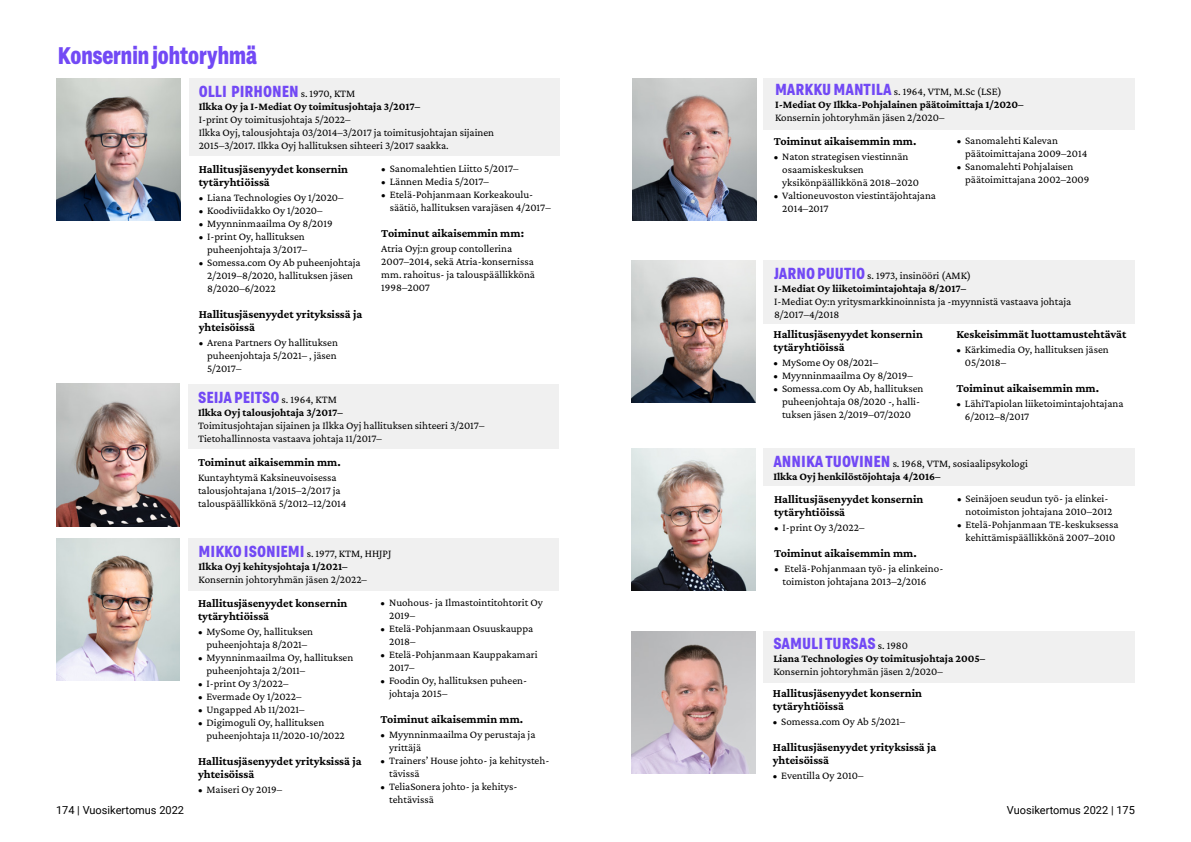
<style>
.page{position:relative;width:1191px;height:842px;background:#fff}
.page>*{position:absolute;margin:0;border:0;box-sizing:border-box;transform-origin:0 0}
._2__Otsikko{font:700 24px "Grtsk Zetta";color:#7249f5}
._3__Otsikko{font:700 16px "Grtsk Zetta";color:#7249f5}
.Otsikko_tekstissä_he{font:700 12px/13px "Crimson Pro";color:#000}
.leipateksti_pienempi{font:11px/13px "Crimson Pro";color:#000}
._3__Otsikko-2{font:11px/13px "Crimson Pro";color:#000}
._3__Otsikko-3{font:700 11px/13px "Crimson Pro";color:#000}
.leipateksti_pienempi-2{font:700 11px/13px "Crimson Pro";color:#000}
.t1{font:11px "Roboto";color:#000}
.s1{font-family:"Crimson Pro";font-weight:400;font-size:11px;color:#000}
.s2{font-weight:700}
.s3{font-family:"Grtsk Zetta";font-weight:700;font-size:16px;color:#7249f5}
.s4{font-family:"Grtsk Zetta";font-size:16px;color:#7249f5}
.s5{font-weight:400}
</style>
<div class="page">
<div style="left:189px;top:78px;width:370px;height:78px;background:#f0f0f0"></div>
<div style="left:188px;top:384px;width:371px;height:65px;background:#f0f0f0"></div>
<div style="left:188px;top:538px;width:371px;height:53px;background:#f0f0f0"></div>
<img style="left:56px;top:384px;width:124px;height:142px">
<img style="left:56px;top:538px;width:124px;height:142px">
<img style="left:57px;top:78px;width:123px;height:142px">
<div style="left:763px;top:631px;width:371px;height:51px;background:#f0f0f0"></div>
<div style="left:763px;top:260px;width:372px;height:64px;background:#f0f0f0"></div>
<div style="left:763px;top:448px;width:371px;height:38px;background:#f0f0f0"></div>
<div style="left:763px;top:78px;width:372px;height:51px;background:#f0f0f0"></div>
<img style="left:632px;top:78px;width:124px;height:142px">
<img style="left:631px;top:261px;width:124px;height:142px">
<img style="left:631px;top:631px;width:124px;height:142px">
<img style="left:632px;top:449px;width:123px;height:142px">
<p class="_2__Otsikko" style="left:57px;top:41px;width:201px">Konsernin johtoryhmä</p>
<p class="_3__Otsikko" style="left:199px;top:81px;width:158px">OLLI PIRHONEN <span class="s1">s. 1970, KTM</span></p>
<p class="leipateksti_pienempi" style="left:199px;top:100px;width:297px"><span class="s2">Ilkka Oy ja I-Mediat Oy toimitusjohtaja 3/2017–<br></span>I-print Oy toimitusjohtaja 5/2022–<br>Ilkka Oyj, talousjohtaja 03/2014–3/2017 ja toimitusjohtajan sijainen 2015–3/2017. Ilkka Oyj hallituksen sihteeri 3/2017 saakka.</p>
<p class="Otsikko_tekstissä_he" style="left:199px;top:162px;width:151px">Hallitusjäsenyydet konsernin tytäryhtiöissä</p>
<p class="leipateksti_pienempi" style="left:199px;top:190px;width:146px">• Liana Technologies Oy 1/2020–</p>
<p class="leipateksti_pienempi" style="left:199px;top:203px;width:125px">• Koodiviidakko Oy 1/2020–</p>
<p class="leipateksti_pienempi" style="left:199px;top:216px;width:135px">• Myynninmaailma Oy 8/2019</p>
<p class="leipateksti_pienempi" style="left:199px;top:229px;width:110px;text-align:right">• I-print Oy, hallituksen puheenjohtaja 3/2017–</p>
<p class="leipateksti_pienempi" style="left:207px;top:255px;width:155px;text-indent:-9px">• Somessa.com Oy Ab puheenjohtaja<br>2/2019–8/2020, hallituksen jäsen<br>8/2020–6/2022</p>
<p class="Otsikko_tekstissä_he" style="left:199px;top:307px;width:165px">Hallitusjäsenyydet yrityksissä ja yhteisöissä</p>
<p class="leipateksti_pienempi" style="left:207px;top:335px;width:132px;text-align:justify;text-indent:-9px">• Arena Partners Oy hallituksen puheenjohtaja 5/2021– , jäsen 5/2017–</p>
<p class="leipateksti_pienempi" style="left:381px;top:162px;width:139px">• Sanomalehtien Liitto 5/2017–</p>
<p class="leipateksti_pienempi" style="left:381px;top:175px;width:109px">• Lännen Media 5/2017–</p>
<p class="leipateksti_pienempi" style="left:390px;top:188px;width:162px;text-indent:-9px">• Etelä-Pohjanmaan Korkeakoulu&shy;säätiö, hallituksen varajäsen 4/2017–</p>
<p class="Otsikko_tekstissä_he" style="left:381px;top:226px;width:144px">Toiminut aikaisemmin mm:</p>
<p class="leipateksti_pienempi" style="left:381px;top:242px;width:155px">Atria Oyj:n group contollerina<br>2007–2014, sekä Atria-konsernissa mm. rahoitus- ja talouspäällikkönä<br>1998–2007</p>
<p class="_3__Otsikko" style="left:198px;top:387px;width:140px">SEIJA PEITSO <span class="s1">s. 1964, KTM</span></p>
<p class="leipateksti_pienempi" style="left:198px;top:406px;width:288px"><span class="s2">Ilkka Oyj talousjohtaja 3/2017–<br></span>Toimitusjohtajan sijainen ja Ilkka Oyj hallituksen sihteeri 3/2017–<br>Tietohallinnosta vastaava johtaja 11/2017–</p>
<p class="Otsikko_tekstissä_he" style="left:198px;top:455px;width:144px">Toiminut aikaisemmin mm.</p>
<p class="leipateksti_pienempi" style="left:198px;top:470px;width:150px">Kuntayhtymä Kaksineuvoisessa talousjohtajana 1/2015–2/2017 ja talouspäällikkönä 5/2012–12/2014</p>
<p class="_3__Otsikko-2" style="left:199px;top:547px;width:194px"><span class="s3">MIKKO ISONIEMI</span> s. 1977, KTM, HHJPJ<br><span class="s2">Ilkka Oyj kehitysjohtaja 1/2021–<br></span>Konsernin johtoryhmän jäsen 2/2022–</p>
<p class="t1" style="left:56px;top:803px;width:130px">174 | Vuosikertomus 2022</p>
<p class="Otsikko_tekstissä_he" style="left:198px;top:596px;width:151px">Hallitusjäsenyydet konsernin tytäryhtiöissä</p>
<p class="leipateksti_pienempi" style="left:198px;top:624px;width:117px;text-align:center">• MySome Oy, hallituksen puheenjohtaja 8/2021–</p>
<p class="leipateksti_pienempi" style="left:206px;top:650px;width:148px;text-indent:-9px">• Myynninmaailma Oy, hallituksen puheenjohtaja 2/2011–</p>
<p class="leipateksti_pienempi" style="left:198px;top:676px;width:92px">• I-print Oy 3/2022–</p>
<p class="leipateksti_pienempi" style="left:198px;top:689px;width:105px">• Evermade Oy 1/2022–</p>
<p class="leipateksti_pienempi" style="left:198px;top:702px;width:108px">• Ungapped Ab 11/2021–</p>
<p class="leipateksti_pienempi" style="left:206px;top:715px;width:140px;text-indent:-9px">• Digimoguli Oy, hallituksen puheenjohtaja 11/2020-10/2022</p>
<p class="Otsikko_tekstissä_he" style="left:198px;top:754px;width:165px">Hallitusjäsenyydet yrityksissä ja yhteisöissä</p>
<p class="leipateksti_pienempi" style="left:198px;top:782px;width:86px">• Maiseri Oy 2019–</p>
<p class="leipateksti_pienempi" style="left:389px;top:596px;width:155px;text-indent:-9px">• Nuohous- ja Ilmastointitohtorit Oy<br>2019–</p>
<p class="leipateksti_pienempi" style="left:389px;top:622px;width:146px;text-indent:-9px">• Etelä-Pohjanmaan Osuuskauppa<br>2018–</p>
<p class="leipateksti_pienempi" style="left:389px;top:648px;width:150px;text-indent:-9px">• Etelä-Pohjanmaan Kauppakamari<br>2017–</p>
<p class="leipateksti_pienempi" style="left:389px;top:674px;width:139px;text-indent:-9px">• Foodin Oy, hallituksen puheen&shy;johtaja 2015–</p>
<p class="Otsikko_tekstissä_he" style="left:380px;top:712px;width:144px">Toiminut aikaisemmin mm.</p>
<p class="leipateksti_pienempi" style="left:389px;top:728px;width:148px;text-indent:-9px">• Myynninmaailma Oy perustaja ja yrittäjä</p>
<p class="leipateksti_pienempi" style="left:389px;top:754px;width:162px;text-indent:-9px">• Trainers’ House johto- ja kehitysteh&shy;tävissä</p>
<p class="leipateksti_pienempi" style="left:389px;top:780px;width:130px;text-indent:-9px">• TeliaSonera johto- ja kehitys&shy;tehtävissä</p>
<p class="_3__Otsikko-2" style="left:775px;top:85px;width:250px"><span class="s3">MARKKU MANTILA</span> s. 1964, VTM, M.Sc (LSE)<br><span class="s2">I-Mediat Oy Ilkka-Pohjalainen päätoimittaja 1/2020–<br></span>Konsernin johtoryhmän jäsen 2/2020–</p>
<p class="Otsikko_tekstissä_he" style="left:773px;top:135px;width:144px">Toiminut aikaisemmin mm.</p>
<p class="leipateksti_pienempi" style="left:782px;top:150px;width:138px;text-indent:-9px">• Naton strategisen viestinnän osaamiskeskuksen yksikönpäällikkönä 2018–2020</p>
<p class="leipateksti_pienempi" style="left:782px;top:189px;width:155px;text-indent:-9px">• Valtioneuvoston viestintäjohtajana<br>2014–2017</p>
<p class="leipateksti_pienempi" style="left:965px;top:134px;width:124px;text-indent:-9px">• Sanomalehti Kalevan päätoimittajana 2009–2014</p>
<p class="leipateksti_pienempi" style="left:965px;top:160px;width:126px;text-indent:-9px">• Sanomalehti Pohjalaisen päätoimittajana 2002–2009</p>
<p class="_3__Otsikko-2" style="left:774px;top:268px;width:198px"><span class="s3">JARNO PUUTIO</span> s. 1973, insinööri (AMK)</p>
<p class="leipateksti_pienempi" style="left:774px;top:281px;width:299px"><span class="s2">I-Mediat Oy liiketoimintajohtaja 8/2017–<br></span>I-Mediat Oy:n yritysmarkkinoinnista ja -myynnistä vastaava johtaja<br>8/2017–4/2018</p>
<p class="Otsikko_tekstissä_he" style="left:773px;top:327px;width:151px">Hallitusjäsenyydet konsernin tytäryhtiöissä</p>
<p class="leipateksti_pienempi" style="left:773px;top:356px;width:106px">• MySome Oy 08/2021–</p>
<p class="leipateksti_pienempi" style="left:773px;top:369px;width:141px">• Myynninmaailma Oy 8/2019–</p>
<p class="leipateksti_pienempi" style="left:773px;top:382px;width:151px;text-align:center">• Somessa.com Oy Ab, hallituksen puheenjohtaja 08/2020 -, halli&shy;tuksen jäsen 2/2019–07/2020</p>
<p class="Otsikko_tekstissä_he" style="left:956px;top:327px;width:171px">Keskeisimmät luottamustehtävät</p>
<p class="leipateksti_pienempi" style="left:965px;top:343px;width:145px;text-indent:-9px">• Kärkimedia Oy, hallituksen jäsen<br>05/2018–</p>
<p class="Otsikko_tekstissä_he" style="left:956px;top:381px;width:144px">Toiminut aikaisemmin mm.</p>
<p class="leipateksti_pienempi" style="left:965px;top:397px;width:160px;text-indent:-9px">• LähiTapiolan liiketoimintajohtajana<br>6/2012–8/2017</p>
<p class="_3__Otsikko-3" style="left:773px;top:456px;width:256px"><span class="s4">ANNIKA TUOVINEN</span> <span class="s5">s. 1968, VTM, sosiaalipsykologi<br></span>Ilkka Oyj henkilöstöjohtaja 4/2016–</p>
<p class="Otsikko_tekstissä_he" style="left:774px;top:492px;width:151px">Hallitusjäsenyydet konsernin tytäryhtiöissä</p>
<p class="leipateksti_pienempi" style="left:774px;top:520px;width:92px">• I-print Oy 3/2022–</p>
<p class="Otsikko_tekstissä_he" style="left:774px;top:546px;width:144px">Toiminut aikaisemmin mm.</p>
<p class="leipateksti_pienempi" style="left:782px;top:561px;width:162px;text-indent:-9px">• Etelä-Pohjanmaan työ- ja elinkeino&shy;toimiston johtajana 2013–2/2016</p>
<p class="leipateksti_pienempi" style="left:965px;top:491px;width:148px;text-indent:-9px">• Seinäjoen seudun työ- ja elinkei&shy;notoimiston johtajana 2010–2012</p>
<p class="leipateksti_pienempi" style="left:957px;top:517px;width:163px;text-align:center">• Etelä-Pohjanmaan TE-keskuksessa kehittämispäällikkönä 2007–2010</p>
<p class="_3__Otsikko" style="left:773px;top:633px;width:136px">SAMULI TURSAS <span class="s1">s. 1980</span></p>
<p class="leipateksti_pienempi-2" style="left:773px;top:652px;width:213px">Liana Technologies Oy toimitusjohtaja 2005–<br><span class="s5">Konsernin johtoryhmän jäsen 2/2020–</span></p>
<p class="Otsikko_tekstissä_he" style="left:773px;top:686px;width:151px">Hallitusjäsenyydet konsernin tytäryhtiöissä</p>
<p class="leipateksti_pienempi" style="left:773px;top:714px;width:134px">• Somessa.com Oy Ab 5/2021–</p>
<p class="Otsikko_tekstissä_he" style="left:773px;top:740px;width:165px">Hallitusjäsenyydet yrityksissä ja yhteisöissä</p>
<p class="leipateksti_pienempi" style="left:773px;top:768px;width:92px">• Eventilla Oy 2010–</p>
<p class="t1" style="left:1007px;top:803px;width:130px">Vuosikertomus 2022 | 175</p>
</div>
